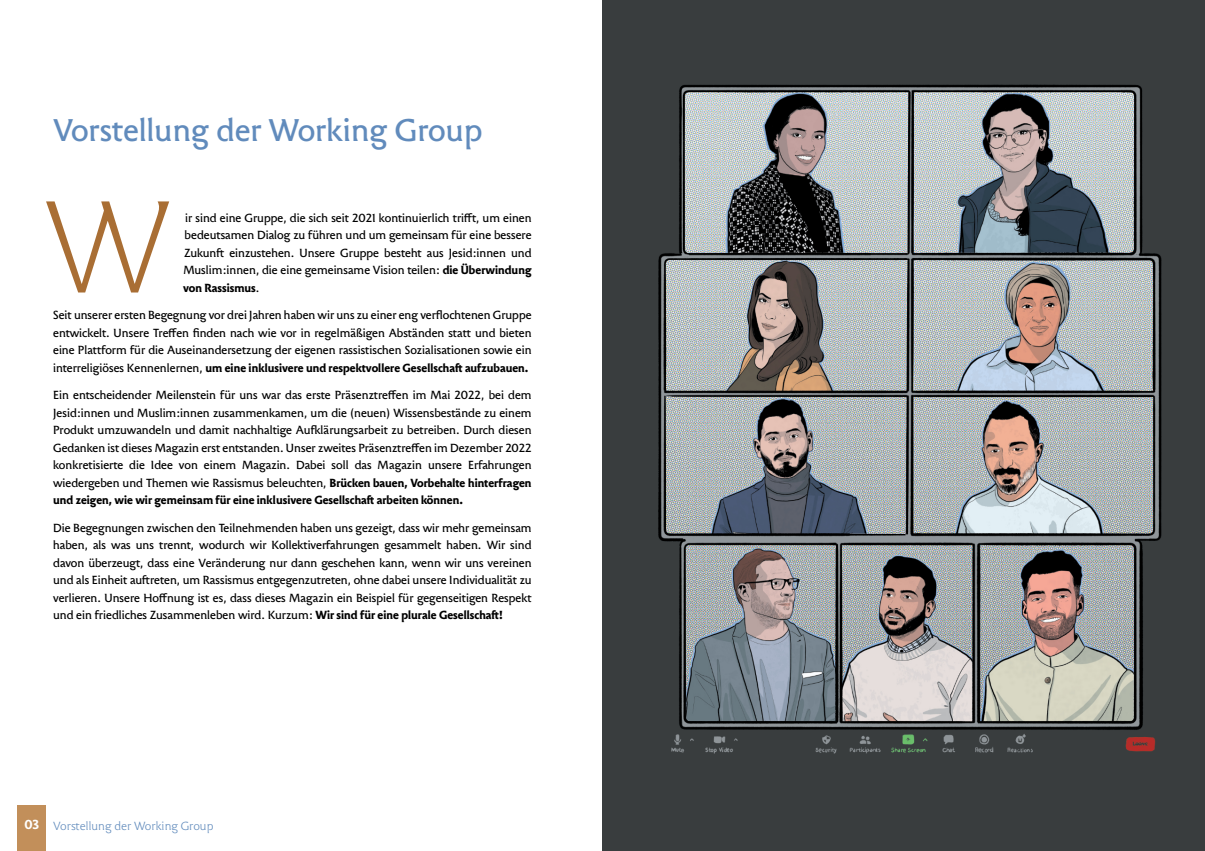
<style>
.page{position:relative;width:1205px;height:851px;background:#fff}
.page>*{position:absolute;margin:0;border:0;box-sizing:border-box;transform-origin:0 0}
.t1{font:200 125px "JHA Schrift B";color:#a96e34}
.t2{font:30px "JHA Schrift B";letter-spacing:-.005em;color:#618bbc}
.t3{font:11.25px/17.5px "JHA Pentaktys";color:#000;text-align:justify}
.t4{font:300 11.25px "JHA Schrift B";letter-spacing:-.005em;color:#618bbc}
.s1{font-weight:700}
.s2{font-weight:700;font-size:12.5px;color:#fff}
</style>
<div class="page">
<div style="left:18px;top:804px;width:28px;height:46px;background:#c28f5a"></div>
<div style="left:602px;top:0;width:603px;height:850px;background:#393d3e"></div>
<img style="left:658px;top:84px;width:504px;height:668px">
<img style="left:679px;top:93px;width:455px;height:661px">
<h2 class="t2" style="left:53px;top:118px;width:431px">Vorstellung der Working Group</h2>
<h1 class="t1" style="left:44px;top:199px;width:128px">W</h1>
<p class="t3" style="left:183px;top:209px;width:350px">ir sind eine Gruppe, die sich seit 2021 kontinuierlich trifft, um einen bedeutsamen Dialog zu führen und um gemeinsam für eine bessere Zukunft einzustehen. Unsere Gruppe besteht aus Jesid:innen und Muslim:innen, die eine gemeinsame Vision teilen: <span class="s1">die Überwindung von Rassismus</span>.</p>
<p class="t3" style="left:53px;top:306px;width:480px">Seit unserer ersten Begegnung vor drei Jahren haben wir uns zu einer eng verflochtenen Gruppe entwickelt. Unsere Treffen finden nach wie vor in regelmäßigen Abständen statt und bieten eine Plattform für die Auseinandersetzung der eigenen rassistischen Sozialisationen sowie ein interreligiöses Kennenlernen, <span class="s1">um eine inklusivere und respektvollere Gesellschaft aufzubauen.</span></p>
<p class="t3" style="left:53px;top:386px;width:480px">Ein entscheidender Meilenstein für uns war das erste Präsenztreffen im Mai 2022, bei dem Jesid:innen und Muslim:innen zusammenkamen, um die (neuen) Wissensbestände zu einem Produkt umzuwandeln und damit nachhaltige Aufklärungsarbeit zu betreiben. Durch diesen Gedanken ist dieses Magazin erst entstanden. Unser zweites Präsenztreffen im Dezember 2022 konkretisierte die Idee von einem Magazin. Dabei soll das Magazin unsere Erfahrungen wiedergeben und Themen wie Rassismus beleuchten, <span class="s1">Brücken bauen, Vorbehalte hinterfragen und zeigen, wie wir gemeinsam für eine inklusivere Gesellschaft arbeiten können.</span></p>
<p class="t3" style="left:53px;top:519px;width:480px">Die Begegnungen zwischen den Teilnehmenden haben uns gezeigt, dass wir mehr gemeinsam haben, als was uns trennt, wodurch wir Kollektiverfahrungen gesammelt haben. Wir sind davon überzeugt, dass eine Veränderung nur dann geschehen kann, wenn wir uns vereinen und als Einheit auftreten, um Rassismus entgegenzutreten, ohne dabei unsere Individualität zu verlieren. Unsere Hoffnung ist es, dass dieses Magazin ein Beispiel für gegenseitigen Respekt und ein friedliches Zusammenleben wird. Kurzum: <span class="s1">Wir sind für eine plurale Gesellschaft!</span></p>
<p class="t4" style="left:24px;top:821px;width:191px"><span class="s2">03</span> Vorstellung der Working Group</p>
</div>
